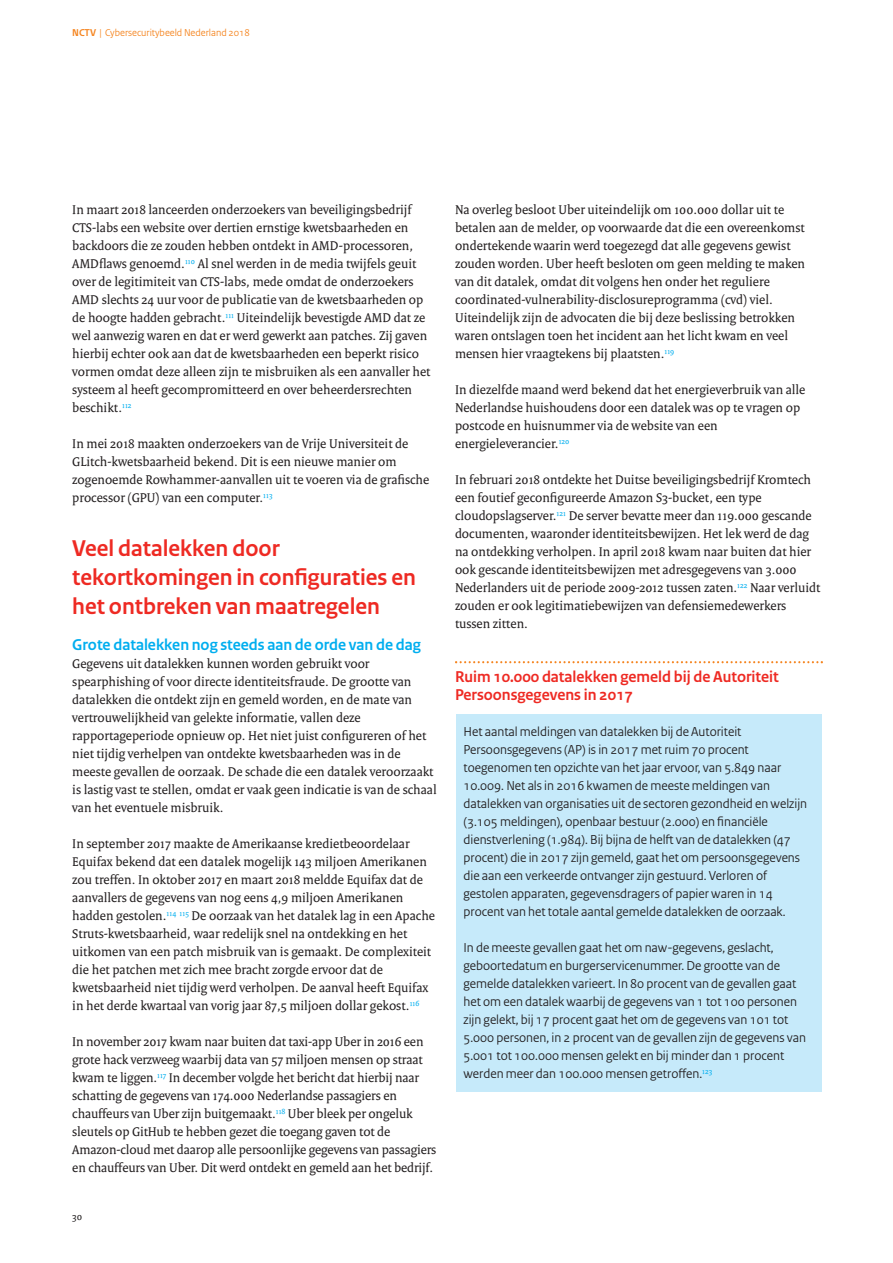
<style>
.page{position:relative;width:893px;height:1263px;background:#fff}
.page>*{position:absolute;margin:0;border:0;box-sizing:border-box;transform-origin:0 0}
.t1{font:700 24px/28.8px "Rijksoverheid Sans";color:#ee2a23}
.t2{font:700 16.5px/18px "Rijksoverheid Sans";color:#ee2a23}
.t3{font:700 16.5px "Rijksoverheid Sans";color:#00aeef}
.t4{font:13.65px/18px "Rijksoverheid Serif";color:#231f20}
.t5{font:13.65px/18px "Rijksoverheid Sans";color:#231f20}
.t6{font:10.5px "Rijksoverheid Sans";color:#f58520}
.t7{font:10.5px "Rijksoverheid Serif";color:#231f20}
.s1{font-weight:700}
</style>
<div class="page">
<div style="left:456px;top:714px;width:366px;height:377px;background:#c6eafa"></div>
<svg style="left:455px;top:661px;width:368px;height:2px"></svg>
<p class="t6" style="left:72px;top:29px;width:179px"><span class="s1">NCTV</span> | Cybersecuritybeeld Nederland 2018</p>
<p class="t4" style="left:72px;top:202px;width:360px">In maart 2018 lanceerden onderzoekers van beveiligingsbedrijf CTS-labs een website over dertien ernstige kwetsbaarheden en backdoors die ze zouden hebben ontdekt in AMD-processoren, AMDflaws genoemd.<sup>110</sup> Al snel werden in de media twijfels geuit over de legitimiteit van CTS-labs, mede omdat de onderzoekers AMD slechts 24 uur voor de publicatie van de kwetsbaarheden op de hoogte hadden gebracht.<sup>111</sup> Uiteindelijk bevestigde AMD dat ze wel aanwezig waren en dat er werd gewerkt aan patches. Zij gaven hierbij echter ook aan dat de kwetsbaarheden een beperkt risico vormen omdat deze alleen zijn te misbruiken als een aanvaller het systeem al heeft gecompromitteerd en over beheerdersrechten beschikt.<sup>112</sup></p>
<p class="t4" style="left:72px;top:436px;width:359px">In mei 2018 maakten onderzoekers van de Vrije Universiteit de GLitch-kwetsbaarheid bekend. Dit is een nieuwe manier om zogenoemde Rowhammer-aanvallen uit te voeren via de grafische processor (GPU) van een computer.<sup>113</sup></p>
<h1 class="t1" style="left:72px;top:536px;width:345px">Veel datalekken door tekortkomingen in configuraties en het ontbreken van maatregelen</h1>
<p class="t3" style="left:72px;top:638px;width:350px">Grote datalekken nog steeds aan de orde van de dag</p>
<p class="t4" style="left:72px;top:656px;width:366px">Gegevens uit datalekken kunnen worden gebruikt voor spearphishing of voor directe identiteitsfraude. De grootte van datalekken die ontdekt zijn en gemeld worden, en de mate van vertrouwelijkheid van gelekte informatie, vallen deze rapportageperiode opnieuw op. Het niet juist configureren of het niet tijdig verhelpen van ontdekte kwetsbaarheden was in de meeste gevallen de oorzaak. De schade die een datalek veroorzaakt is lastig vast te stellen, omdat er vaak geen indicatie is van de schaal van het eventuele misbruik.</p>
<p class="t4" style="left:72px;top:836px;width:364px">In september 2017 maakte de Amerikaanse kredietbeoordelaar Equifax bekend dat een datalek mogelijk 143 miljoen Amerikanen zou treffen. In oktober 2017 en maart 2018 meldde Equifax dat de aanvallers de gegevens van nog eens 4,9 miljoen Amerikanen hadden gestolen.<sup>114</sup> <sup>115</sup> De oorzaak van het datalek lag in een Apache Struts-kwetsbaarheid, waar redelijk snel na ontdekking en het uitkomen van een patch misbruik van is gemaakt. De complexiteit die het patchen met zich mee bracht zorgde ervoor dat de kwetsbaarheid niet tijdig werd verholpen. De aanval heeft Equifax in het derde kwartaal van vorig jaar 87,5 miljoen dollar gekost.<sup>116</sup></p>
<p class="t4" style="left:72px;top:1034px;width:366px">In november 2017 kwam naar buiten dat taxi-app Uber in 2016 een grote hack verzweeg waarbij data van 57 miljoen mensen op straat kwam te liggen.<sup>117</sup> In december volgde het bericht dat hierbij naar schatting de gegevens van 174.000 Nederlandse passagiers en chauffeurs van Uber zijn buitgemaakt.<sup>118</sup> Uber bleek per ongeluk sleutels op GitHub te hebben gezet die toegang gaven tot de Amazon-cloud met daarop alle persoonlijke gegevens van passagiers en chauffeurs van Uber. Dit werd ontdekt en gemeld aan het bedrijf.</p>
<p class="t7" style="left:72px;top:1213px;width:11px">30</p>
<p class="t4" style="left:455px;top:202px;width:352px">Na overleg besloot Uber uiteindelijk om 100.000 dollar uit te betalen aan de melder, op voorwaarde dat die een overeenkomst ondertekende waarin werd toegezegd dat alle gegevens gewist zouden worden. Uber heeft besloten om geen melding te maken van dit datalek, omdat dit volgens hen onder het reguliere coordinated-vulnerability-disclosureprogramma (cvd) viel.<br>Uiteindelijk zijn de advocaten die bij deze beslissing betrokken waren ontslagen toen het incident aan het licht kwam en veel mensen hier vraagtekens bij plaatsten.<sup>119</sup></p>
<p class="t4" style="left:455px;top:382px;width:352px">In diezelfde maand werd bekend dat het energieverbruik van alle Nederlandse huishoudens door een datalek was op te vragen op postcode en huisnummer via de website van een energieleverancier.<sup>120</sup></p>
<p class="t4" style="left:455px;top:472px;width:367px">In februari 2018 ontdekte het Duitse beveiligingsbedrijf Kromtech een foutief geconfigureerde Amazon S3-bucket, een type cloudopslagserver.<sup>121</sup> De server bevatte meer dan 119.000 gescande documenten, waaronder identiteitsbewijzen. Het lek werd de dag na ontdekking verholpen. In april 2018 kwam naar buiten dat hier ook gescande identiteitsbewijzen met adresgegevens van 3.000<br>Nederlanders uit de periode 2009-2012 tussen zaten.<sup>122</sup> Naar verluidt zouden er ook legitimatiebewijzen van defensiemedewerkers tussen zitten.</p>
<p class="t2" style="left:455px;top:669px;width:325px">Ruim 10.000 datalekken gemeld bij de Autoriteit<br>Persoonsgegevens in 2017</p>
<p class="t5" style="left:463px;top:724px;width:345px">Het aantal meldingen van datalekken bij de Autoriteit Persoonsgegevens (AP) is in 2017 met ruim 70 procent toegenomen ten opzichte van het jaar ervoor, van 5.849 naar 10.009. Net als in 2016 kwamen de meeste meldingen van datalekken van organisaties uit de sectoren gezondheid en welzijn (3.105 meldingen), openbaar bestuur (2.000) en financiële dienstverlening (1.984). Bij bijna de helft van de datalekken (47 procent) die in 2017 zijn gemeld, gaat het om persoonsgegevens die aan een verkeerde ontvanger zijn gestuurd. Verloren of gestolen apparaten, gegevensdragers of papier waren in 14 procent van het totale aantal gemelde datalekken de oorzaak.</p>
<p class="t5" style="left:463px;top:940px;width:344px">In de meeste gevallen gaat het om naw-gegevens, geslacht, geboortedatum en burgerservicenummer. De grootte van de gemelde datalekken varieert. In 80 procent van de gevallen gaat het om een datalek waarbij de gegevens van 1 tot 100 personen zijn gelekt, bij 17 procent gaat het om de gegevens van 101 tot 5.000 personen, in 2 procent van de gevallen zijn de gegevens van 5.001 tot 100.000 mensen gelekt en bij minder dan 1 procent werden meer dan 100.000 mensen getroffen.<sup>123</sup></p>
</div>
